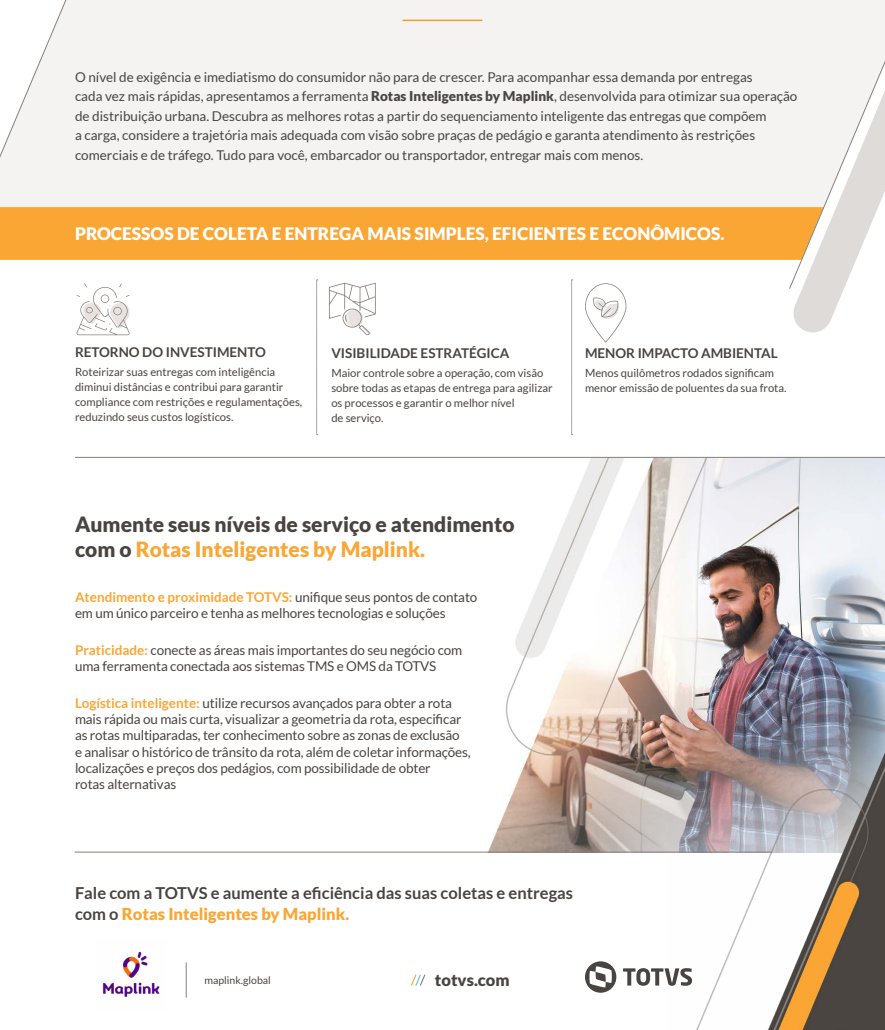
<style>
.page{position:relative;width:885px;height:1030px;background:#fff}
.page>*{position:absolute;margin:0;border:0;box-sizing:border-box;transform-origin:0 0}
.t1{font:900 21px/25.2px "Lato";color:#494440}
.t2{font:900 17.25px "Lato";color:#fff}
.t3{font:700 16.5px/21px "Lato";color:#494440}
.t4{font:900 16.5px "Lato";color:#494440}
.t5{font:13.5px/16.2px "Lato";letter-spacing:-.01em;color:#494440}
.t6{font:700 13.5px "Lato";color:#494440}
.t7{font:11.25px/15px "Lato";color:#494440}
.t8{font:10.5px "Lato";color:#494440}
.s1{font-weight:900}
.s2{color:#faa634}
.s3{font-weight:700;color:#faa634}
.s4{font-weight:900;color:#faa634}
</style>
<div class="page">
<img style="left:74px;top:458px;width:811px;height:394px">
<div style="left:0;top:0;width:789px;height:207px;background:#f4f3f2"></div>
<img style="left:667px;top:686px;width:218px;height:344px">
<svg style="left:623px;top:968px;width:69px;height:18px"></svg>
<svg style="left:585px;top:961px;width:31px;height:31px"></svg>
<svg style="left:411px;top:974px;width:14px;height:12px"></svg>
<div style="left:0;top:207px;width:789px;height:53px;background:#faa634"></div>
<svg style="left:316px;top:280px;width:2px;height:155px"></svg>
<svg style="left:571px;top:280px;width:2px;height:155px"></svg>
<hr style="left:403px;top:20px;width:79px;height:1px;background:#ee9c2d">
<svg style="left:789px;top:0;width:96px;height:332px"></svg>
<svg style="left:0;top:0;width:144px;height:196px"></svg>
<hr style="left:75px;top:852px;width:697px;height:1px;background:#87807a">
<hr style="left:75px;top:457px;width:810px;height:1px;background:#87807a">
<hr style="left:186px;top:963px;width:1px;height:34px;background:#87807a">
<img style="left:102px;top:951px;width:58px;height:46px">
<svg style="left:77px;top:283px;width:53px;height:52px"></svg>
<svg style="left:585px;top:283px;width:41px;height:60px"></svg>
<svg style="left:329px;top:283px;width:47px;height:52px"></svg>
<p class="t5" style="left:75px;top:67px;width:724px;line-height:19.5px">O nível de exigência e imediatismo do consumidor não para de crescer. Para acompanhar essa demanda por entregas<br>cada vez mais rápidas, apresentamos a ferramenta <span class="s1">Rotas Inteligentes by Maplink</span>, desenvolvida para otimizar sua operação de distribuição urbana. Descubra as melhores rotas a partir do sequenciamento inteligente das entregas que compõem<br>a carga, considere a trajetória mais adequada com visão sobre praças de pedágio e garanta atendimento às restrições comerciais e de tráfego. Tudo para você, embarcador ou transportador, entregar mais com menos.</p>
<p class="t2" style="left:75px;top:224px;width:651px">PROCESSOS DE COLETA E ENTREGA MAIS SIMPLES, EFICIENTES E ECONÔMICOS.</p>
<p class="t6" style="left:75px;top:344px;width:192px">RETORNO DO INVESTIMENTO</p>
<p class="t7" style="left:75px;top:364px;width:229px">Roteirizar suas entregas com inteligência diminui distâncias e contribui para garantir compliance com restrições e regulamentações, reduzindo seus custos logísticos.</p>
<p class="t6" style="left:331px;top:345px;width:180px">VISIBILIDADE ESTRATÉGICA</p>
<p class="t7" style="left:331px;top:366px;width:223px">Maior controle sobre a operação, com visão sobre todas as etapas de entrega para agilizar os processos e garantir o melhor nível<br>de serviço.</p>
<p class="t6" style="left:585px;top:345px;width:194px">MENOR IMPACTO AMBIENTAL</p>
<p class="t7" style="left:585px;top:366px;width:203px">Menos quilômetros rodados significam menor emissão de poluentes da sua frota.</p>
<h1 class="t1" style="left:75px;top:511px;width:441px">Aumente seus níveis de serviço e atendimento com o <span class="s2">Rotas Inteligentes by Maplink.</span></h1>
<p class="t5" style="left:75px;top:588px;width:404px"><span class="s3">Atendimento e proximidade TOTVS:</span> unifique seus pontos de contato em um único parceiro e tenha as melhores tecnologias e soluções</p>
<p class="t5" style="left:75px;top:642px;width:389px"><span class="s3">Praticidade:</span> conecte as áreas mais importantes do seu negócio com uma ferramenta conectada aos sistemas TMS e OMS da TOTVS</p>
<p class="t5" style="left:75px;top:695px;width:397px"><span class="s3">Logística inteligente:</span> utilize recursos avançados para obter a rota mais rápida ou mais curta, visualizar a geometria da rota, especificar as rotas multiparadas, ter conhecimento sobre as zonas de exclusão<br>e analisar o histórico de trânsito da rota, além de coletar informações, localizações e preços dos pedágios, com possibilidade de obter<br>rotas alternativas</p>
<p class="t3" style="left:75px;top:882px;width:500px">Fale com a TOTVS e aumente a eficiência das suas coletas e entregas com o <span class="s4">Rotas Inteligentes by Maplink.</span></p>
<p class="t8" style="left:205px;top:974px;width:68px">maplink.global</p>
<p class="t4" style="left:435px;top:970px;width:76px">totvs.com</p>
</div>
